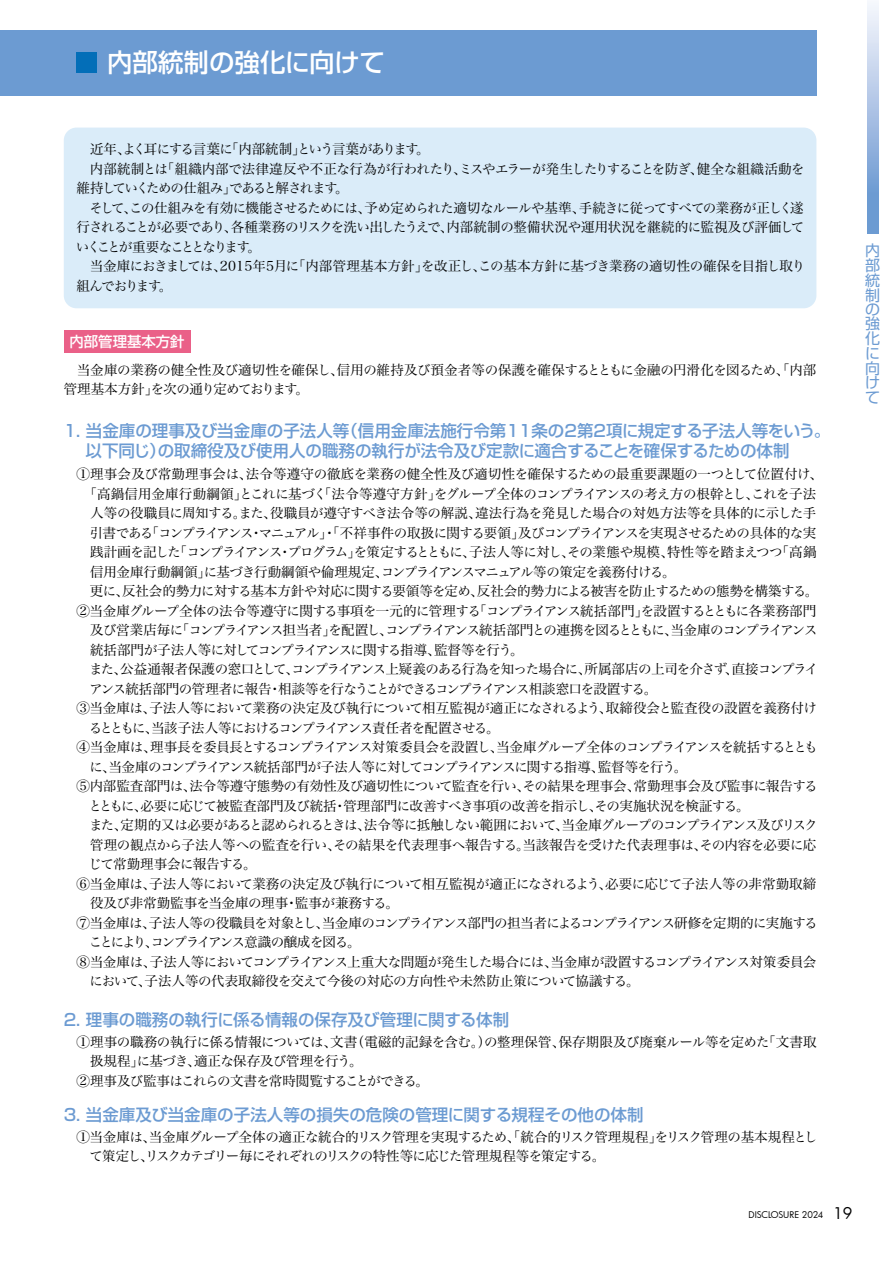
<style>
.page{position:relative;width:893px;height:1263px;background:#fff}
.page>*{position:absolute;margin:0;border:0;box-sizing:border-box;transform-origin:0 0}
.t1{font:500 25.5px "Shin Go Pro";color:#fff}
.t2{font:500 16.5px/19.5px "Shin Go Pro";color:#6c9bd2}
.t3{font:15px/14.7px "Shin Go Pro";color:#6c9bd2;text-align:justify}
.t4{font:500 14.4px "Shin Go Pro";color:#fff}
.t5{font:13.5px/19.5px "Hira Min Pro W3";letter-spacing:-.04em;color:#000}
.t6{font:13.5px "Hira Min Pro W3";letter-spacing:-.065em;color:#000}
.t7{font:13.5px/19.5px "Hira Min Pro W3";letter-spacing:-.02em;color:#000}
.t8{font:13.5px "Hira Min Pro W3";letter-spacing:-.09em;color:#000}
.t9{font:13.5px "Hira Min Pro W3";letter-spacing:-.1em;color:#000}
.t10{font:13.5px "Hira Min Pro W3";letter-spacing:-.085em;color:#000}
.t11{font:13.5px "Hira Min Pro W3";color:#000}
.t12{font:13.5px "Hira Min Pro W3";letter-spacing:-.01em;color:#000}
.t13{font:13.5px "Hira Min Pro W3";letter-spacing:-.015em;color:#000}
.t14{font:13.5px "Hira Min Pro W3";letter-spacing:-.105em;color:#000}
.t15{font:9px "Futura";letter-spacing:-.015em;color:#000}
.s1{font-size:15.75px}
</style>
<div class="page">
<svg style="left:867px;top:3px;width:11px;height:231px"></svg>
<div style="left:0;top:30px;width:816px;height:66px;background:#6c9bd2"></div>
<div style="left:77px;top:53px;width:20px;height:20px;background:#036eb8"></div>
<div style="left:64px;top:128px;width:752px;height:180px;background:#daecf9;border-radius:13px"></div>
<div style="left:64px;top:331px;width:126px;height:22px;background:#ea6088"></div>
<h1 class="t1" style="left:107px;top:42px;width:279px">内部統制の強化に向けて</h1>
<p class="t5" style="left:76px;top:138px;width:731px">　近年、よく耳にする言葉に「内部統制」という言葉があります。<br>　内部統制とは「組織内部で法律違反や不正な行為が行われたり、ミスやエラーが発生したりすることを防ぎ、健全な組織活動を維持していくための仕組み」であると解されます。<br>　そして、この仕組みを有効に機能させるためには、予め定められた適切なルールや基準、手続きに従ってすべての業務が正しく遂行されることが必要であり、各種業務のリスクを洗い出したうえで、内部統制の整備状況や運用状況を継続的に監視及び評価していくことが重要なこととなります。<br>　当金庫におきましては、2015年5月に「内部管理基本方針」を改正し、この基本方針に基づき業務の適切性の確保を目指し取り組んでおります。</p>
<p class="t4" style="left:70px;top:330px;width:117px">内部管理基本方針</p>
<p class="t7" style="left:64px;top:359px;width:754px">　当金庫の業務の健全性及び適切性を確保し、信用の維持及び預金者等の保護を確保するとともに金融の円滑化を図るため、「内部管理基本方針」を次の通り定めております。</p>
<p class="t2" style="left:62px;top:419px;width:770px">１．当金庫の理事及び当金庫の子法人等（信用金庫法施行令第11条の2第2項に規定する子法人等をいう。　以下同じ）の取締役及び使用人の職務の執行が法令及び定款に適合することを確保するための体制</p>
<p class="t12" style="left:77px;top:463px;width:748px">①理事会及び常勤理事会は、法令等遵守の徹底を業務の健全性及び適切性を確保するための最重要課題の一つとして位置付け、</p>
<p class="t7" style="left:83px;top:483px;width:734px">「高鍋信用金庫行動綱領」とこれに基づく「法令等遵守方針」をグループ全体のコンプライアンスの考え方の根幹とし、これを子法</p>
<p class="t5" style="left:90px;top:502px;width:728px">人等の役職員に周知する。また、役職員が遵守すべき法令等の解説、違法行為を発見した場合の対処方法等を具体的に示した手</p>
<p class="t8" style="left:90px;top:521px;width:728px">引書である「コンプライアンス・マニュアル」・「不祥事件の取扱に関する要領」及びコンプライアンスを実現させるための具体的な実</p>
<p class="t5" style="left:90px;top:541px;width:728px">践計画を記した「コンプライアンス・プログラム」を策定するとともに、子法人等に対し、その業態や規模、特性等を踏まえつつ「高鍋</p>
<p class="t5" style="left:90px;top:561px;width:587px">信用金庫行動綱領」に基づき行動綱領や倫理規定、コンプライアンスマニュアル等の策定を義務付ける。</p>
<p class="t5" style="left:77px;top:580px;width:743px">　更に、反社会的勢力に対する基本方針や対応に関する要領等を定め、反社会的勢力による被害を防止するための態勢を構築する。</p>
<p class="t5" style="left:77px;top:600px;width:741px">②当金庫グループ全体の法令等遵守に関する事項を一元的に管理する「コンプライアンス統括部門」を設置するとともに各業務部門</p>
<p class="t9" style="left:90px;top:619px;width:729px">及び営業店毎に「コンプライアンス担当者」を配置し、コンプライアンス統括部門との連携を図るとともに、当金庫のコンプライアンス</p>
<p class="t6" style="left:90px;top:638px;width:435px">統括部門が子法人等に対してコンプライアンスに関する指導、監督等を行う。</p>
<p class="t6" style="left:77px;top:658px;width:743px">　また、公益通報者保護の窓口として、コンプライアンス上疑義のある行為を知った場合に、所属部店の上司を介さず、直接コンプライ</p>
<p class="t6" style="left:89px;top:677px;width:570px">アンス統括部門の管理者に報告・相談等を行なうことができるコンプライアンス相談窓口を設置する。</p>
<p class="t5" style="left:77px;top:697px;width:742px">③当金庫は、子法人等において業務の決定及び執行について相互監視が適正になされるよう、取締役会と監査役の設置を義務付け</p>
<p class="t9" style="left:89px;top:716px;width:412px">るとともに、当該子法人等におけるコンプライアンス責任者を配置させる。</p>
<p class="t6" style="left:77px;top:736px;width:743px">④当金庫は、理事長を委員長とするコンプライアンス対策委員会を設置し、当金庫グループ全体のコンプライアンスを統括するととも</p>
<p class="t8" style="left:90px;top:755px;width:599px">に、当金庫のコンプライアンス統括部門が子法人等に対してコンプライアンスに関する指導、監督等を行う。</p>
<p class="t11" style="left:77px;top:775px;width:743px">⑤内部監査部門は、法令等遵守態勢の有効性及び適切性について監査を行い、その結果を理事会、常勤理事会及び監事に報告する</p>
<p class="t5" style="left:88px;top:795px;width:662px">とともに、必要に応じて被監査部門及び統括・管理部門に改善すべき事項の改善を指示し、その実施状況を検証する。</p>
<p class="t10" style="left:77px;top:814px;width:743px">　また、定期的又は必要があると認められるときは、法令等に抵触しない範囲において、当金庫グループのコンプライアンス及びリスク</p>
<p class="t5" style="left:90px;top:834px;width:728px">管理の観点から子法人等への監査を行い、その結果を代表理事へ報告する。当該報告を受けた代表理事は、その内容を必要に応</p>
<p class="t5" style="left:89px;top:853px;width:169px">じて常勤理事会に報告する。</p>
<p class="t5" style="left:77px;top:873px;width:741px">⑥当金庫は、子法人等において業務の決定及び執行について相互監視が適正になされるよう、必要に応じて子法人等の非常勤取締</p>
<p class="t13" style="left:90px;top:892px;width:310px">役及び非常勤監事を当金庫の理事・監事が兼務する。</p>
<p class="t5" style="left:77px;top:912px;width:743px">⑦当金庫は、子法人等の役職員を対象とし、当金庫のコンプライアンス部門の担当者によるコンプライアンス研修を定期的に実施する</p>
<p class="t14" style="left:89px;top:931px;width:273px">ことにより、コンプライアンス意識の醸成を図る。</p>
<p class="t5" style="left:77px;top:951px;width:741px">⑧当金庫は、子法人等においてコンプライアンス上重大な問題が発生した場合には、当金庫が設置するコンプライアンス対策委員会</p>
<p class="t5" style="left:90px;top:970px;width:551px">において、子法人等の代表取締役を交えて今後の対応の方向性や未然防止策について協議する。</p>
<p class="t2" style="left:62px;top:1007px;width:449px">２．理事の職務の執行に係る情報の保存及び管理に関する体制</p>
<p class="t5" style="left:77px;top:1030px;width:741px">①理事の職務の執行に係る情報については、文書（電磁的記録を含む。）の整理保管、保存期限及び廃棄ルール等を定めた「文書取</p>
<p class="t5" style="left:90px;top:1050px;width:274px">扱規程」に基づき、適正な保存及び管理を行う。</p>
<p class="t5" style="left:77px;top:1069px;width:354px">②理事及び監事はこれらの文書を常時閲覧することができる。</p>
<p class="t2" style="left:62px;top:1103px;width:583px">３．当金庫及び当金庫の子法人等の損失の危険の管理に関する規程その他の体制</p>
<p class="t5" style="left:90px;top:1126px;width:729px;text-indent:-13px">①当金庫は、当金庫グループ全体の適正な統合的リスク管理を実現するため、「統合的リスク管理規程」をリスク管理の基本規程として策定し、リスクカテゴリー毎にそれぞれのリスクの特性等に応じた管理規程等を策定する。</p>
<p class="t3" style="left:865px;top:241px;width:16px">内部統制の強化に向けて</p>
<p class="t15" style="left:749px;top:1208px;width:105px">DISCLOSURE 2024 <span class="s1">19</span></p>
</div>
